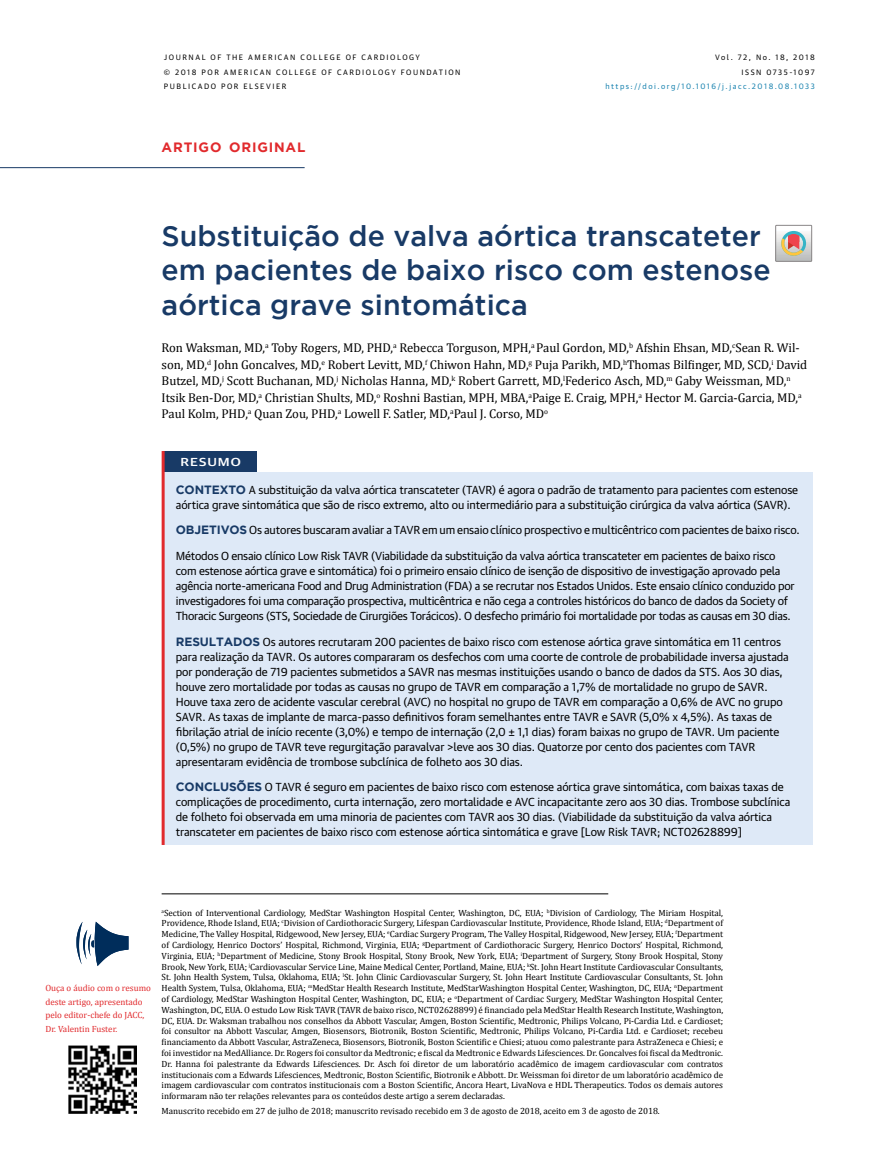
<style>
.page{position:relative;width:872px;height:1170px;background:#fff}
.page>*{position:absolute;margin:0;border:0;box-sizing:border-box;transform-origin:0 0}
.t1{font:500 28.5px/34.2px "Gotham";color:#183a66}
.t2{font:700 13.5px "Gotham";letter-spacing:.06em;color:#e12a2d}
.t3{font:12.75px/16.5px "Cambria";letter-spacing:-.005em;color:#000}
.t4{font:700 12px "Gotham";letter-spacing:-.01em;color:#183a66}
.t5{font:500 11.7px "Guardian Sans";letter-spacing:.065em;color:#fff;scale:1.24 1}
.t6{font:11.25px/15px "Guardian Sans Text";letter-spacing:-.01em;color:#000}
.t7{font:9px/10.8px "Cambria";letter-spacing:-.005em;color:#000;text-align:justify}
.t8{font:9px/13.5px "Cambria";color:#e12a2d}
.t9{font:7.5px/15px "Guardian Sans Text";letter-spacing:.2em;color:#000}
.t10{font:7.5px "Guardian Sans Text";letter-spacing:.2em;color:#1882af}
.s1{font-family:"Gotham";font-weight:700;font-size:12px;color:#183a66}
</style>
<div class="page">
<img style="left:69px;top:1045px;width:68px;height:68px">
<svg style="left:76px;top:921px;width:52px;height:45px"></svg>
<div style="left:775px;top:225px;width:37px;height:36px;border:1px solid #898687"></div>
<svg style="left:775px;top:225px;width:36px;height:37px"></svg>
<hr style="left:0;top:167px;width:305px;height:1px;background:#183a66">
<div style="left:163px;top:451px;width:94px;height:21px;background:#183a66"></div>
<div style="left:163px;top:472px;width:649px;height:372px;background:#dee9f7"></div>
<hr style="left:162px;top:451px;width:3px;height:21px;background:#e12a2d">
<hr style="left:162px;top:472px;width:3px;height:372px;background:#e12a2d">
<hr style="left:162px;top:893px;width:446px;height:1px;background:#000">
<p class="t9" style="left:164px;top:49px;width:298px">JOURNAL OF THE AMERICAN COLLEGE OF CARDIOLOGY<br>© 2018 POR AMERICAN COLLEGE OF CARDIOLOGY FOUNDATION<br>PUBLICADO POR ELSEVIER</p>
<p class="t9" style="left:715px;top:49px;width:101px;text-align:right">Vol. 72, No. 18, 2018<br>ISSN 0735-1097</p>
<p class="t10" style="left:605px;top:81px;width:211px">https://doi.org/10.1016/j.jacc.2018.08.1033</p>
<h2 class="t2" style="left:162px;top:140px;width:145px">ARTIGO ORIGINAL</h2>
<h1 class="t1" style="left:162px;top:218px;width:610px">Substituição de valva aórtica transcateter em pacientes de baixo risco com estenose aórtica grave sintomática</h1>
<p class="t3" style="left:162px;top:340px;width:647px">Ron Waksman, MD,<sup>a</sup> Toby Rogers, MD, PHD,<sup>a</sup> Rebecca Torguson, MPH,<sup>a</sup> Paul Gordon, MD,<sup>b</sup> Afshin Ehsan, MD,<sup>c</sup>Sean R. Wil&shy;son, MD,<sup>d</sup> John Goncalves, MD,<sup>e</sup> Robert Levitt, MD,<sup>f</sup> Chiwon Hahn, MD,<sup>g</sup> Puja Parikh, MD,<sup>h</sup>Thomas Bilfinger, MD, SCD,<sup>i</sup> David Butzel, MD,<sup>j</sup> Scott Buchanan, MD,<sup>j</sup> Nicholas Hanna, MD,<sup>k</sup> Robert Garrett, MD,<sup>l</sup>Federico Asch, MD,<sup>m</sup> Gaby Weissman, MD,<sup>n </sup>Itsik Ben-Dor, MD,<sup>a</sup> Christian Shults, MD,<sup>o</sup> Roshni Bastian, MPH, MBA,<sup>a</sup>Paige E. Craig, MPH,<sup>a</sup> Hector M. Garcia-Garcia, MD,<sup>a </sup>Paul Kolm, PHD,<sup>a</sup> Quan Zou, PHD,<sup>a</sup> Lowell F. Satler, MD,<sup>a</sup>Paul J. Corso, MD<sup>o</sup></p>
<p class="t5" style="left:180px;top:453px;width:50px">RESUMO</p>
<h3 class="t4" style="left:176px;top:482px;width:19px">CONT</h3>
<p class="t6" style="left:176px;top:481px;width:624px;text-indent:36px"><span class="s1">EXTO</span> A substituição da valva aórtica transcateter (TAVR) é agora o padrão de tratamento para pacientes com estenose aórtica grave sintomática que são de risco extremo, alto ou intermediário para a substituição cirúrgica da valva aórtica (SAVR).</p>
<p class="t6" style="left:176px;top:521px;width:625px"><span class="s1">OBJETIVOS</span> Os autores buscaram avaliar a TAVR em um ensaio clínico prospectivo e multicêntrico com pacientes de baixo risco.</p>
<p class="t6" style="left:176px;top:547px;width:620px">Métodos O ensaio clínico Low Risk TAVR (Viabilidade da substituição da valva aórtica transcateter em pacientes de baixo risco com estenose aórtica grave e sintomática) foi o primeiro ensaio clínico de isenção de dispositivo de investigação aprovado pela agência norte-americana Food and Drug Administration (FDA) a se recrutar nos Estados Unidos. Este ensaio clínico conduzido por investigadores foi uma comparação prospectiva, multicêntrica e não cega a controles históricos do banco de dados da Society of Thoracic Surgeons (STS, Sociedade de Cirurgiões Torácicos). O desfecho primário foi mortalidade por todas as causas em 30 dias.</p>
<h3 class="t4" style="left:176px;top:634px;width:42px">RESULTA</h3>
<p class="t6" style="left:176px;top:633px;width:614px;text-indent:57px"><span class="s1">DOS</span> Os autores recrutaram 200 pacientes de baixo risco com estenose aórtica grave sintomática em 11 centros para realização da TAVR. Os autores compararam os desfechos com uma coorte de controle de probabilidade inversa ajustada por ponderação de 719 pacientes submetidos a SAVR nas mesmas instituições usando o banco de dados da STS. Aos 30 dias, houve zero mortalidade por todas as causas no grupo de TAVR em comparação a 1,7% de mortalidade no grupo de SAVR.<br>Houve taxa zero de acidente vascular cerebral (AVC) no hospital no grupo de TAVR em comparação a 0,6% de AVC no grupo SAVR. As taxas de implante de marca-passo definitivos foram semelhantes entre TAVR e SAVR (5,0% x 4,5%). As taxas de fibrilação atrial de início recente (3,0%) e tempo de internação (2,0 ± 1,1 dias) foram baixas no grupo de TAVR. Um paciente (0,5%) no grupo de TAVR teve regurgitação paravalvar &gt;leve aos 30 dias. Quatorze por cento dos pacientes com TAVR apresentaram evidência de trombose subclínica de folheto aos 30 dias.</p>
<h3 class="t4" style="left:176px;top:780px;width:19px">CONCL</h3>
<p class="t6" style="left:176px;top:778px;width:616px;text-indent:44px"><span class="s1">USÕES</span> O TAVR é seguro em pacientes de baixo risco com estenose aórtica grave sintomática, com baixas taxas de complicações de procedimento, curta internação, zero mortalidade e AVC incapacitante zero aos 30 dias. Trombose subclínica de folheto foi observada em uma minoria de pacientes com TAVR aos 30 dias. (Viabilidade da substituição da valva aórtica transcateter em pacientes de baixo risco com estenose aórtica sintomática e grave [Low Risk TAVR; NCT02628899]</p>
<p class="t8" style="left:45px;top:981px;width:107px">Ouça o áudio com o resumo deste artigo, apresentado pelo editor-chefe do JACC,<br>Dr. Valentin Fuster.</p>
<p class="t7" style="left:162px;top:906px;width:563px"><sup>a</sup>Section of Interventional Cardiology, MedStar Washington Hospital Center, Washington, DC, EUA; <sup>b</sup>Division of Cardiology, The Miriam Hospital, Providence, Rhode Island, EUA; <sup>c</sup>Division of Cardiothoracic Surgery, Lifespan Cardiovascular Institute, Providence, Rhode Island, EUA; <sup>d</sup>Department of Medicine, The Valley Hospital, Ridgewood, New Jersey, EUA; <sup>e</sup>Cardiac Surgery Program, The Valley Hospital, Ridgewood, New Jersey, EUA; <sup>f</sup>Department of Cardiology, Henrico Doctors’ Hospital, Richmond, Virginia, EUA; <sup>g</sup>Department of Cardiothoracic Surgery, Henrico Doctors’ Hospital, Richmond, Virginia, EUA; <sup>h</sup>Department of Medicine, Stony Brook Hospital, Stony Brook, New York, EUA; <sup>i</sup>Department of Surgery, Stony Brook Hospital, Stony Brook, New York, EUA; <sup>j</sup>Cardiovascular Service Line, Maine Medical Center, Portland, Maine, EUA; <sup>k</sup>St. John Heart Institute Cardiovascular Consultants, St. John Health System, Tulsa, Oklahoma, EUA; <sup>l</sup>St. John Clinic Cardiovascular Surgery, St. John Heart Institute Cardiovascular Consultants, St. John Health System, Tulsa, Oklahoma, EUA; <sup>m</sup>MedStar Health Research Institute, MedStarWashington Hospital Center, Washington, DC, EUA; <sup>n</sup>Department of Cardiology, MedStar Washington Hospital Center, Washington, DC, EUA; e <sup>o</sup>Department of Cardiac Surgery, MedStar Washington Hospital Center, Washington, DC, EUA. O estudo Low Risk TAVR (TAVR de baixo risco, NCT02628899) é financiado pela MedStar Health Research Institute, Washington, DC, EUA. Dr. Waksman trabalhou nos conselhos da Abbott Vascular, Amgen, Boston Scientific, Medtronic, Philips Volcano, Pi-Cardia Ltd. e Cardioset; foi consultor na Abbott Vascular, Amgen, Biosensors, Biotronik, Boston Scientific, Medtronic, Philips Volcano, Pi-Cardia Ltd. e Cardioset; recebeu financiamento da Abbott Vascular, AstraZeneca, Biosensors, Biotronik, Boston Scientific e Chiesi; atuou como palestrante para AstraZeneca e Chiesi; e foi investidor na MedAlliance. Dr. Rogers foi consultor da Medtronic; e fiscal da Medtronic e Edwards Lifesciences. Dr. Goncalves foi fiscal da Medtronic.<br>Dr. Hanna foi palestrante da Edwards Lifesciences. Dr. Asch foi diretor de um laboratório acadêmico de imagem cardiovascular com contratos institucionais com a Edwards Lifesciences, Medtronic, Boston Scientific, Biotronik e Abbott. Dr. Weissman foi diretor de um laboratório acadêmico de imagem cardiovascular com contratos institucionais com a Boston Scientific, Ancora Heart, LivaNova e HDL Therapeutics. Todos os demais autores informaram não ter relações relevantes para os conteúdos deste artigo a serem declaradas.</p>
<p class="t7" style="left:162px;top:1105px;width:499px">Manuscrito recebido em 27 de julho de 2018; manuscrito revisado recebido em 3 de agosto de 2018, aceito em 3 de agosto de 2018.</p>
</div>
